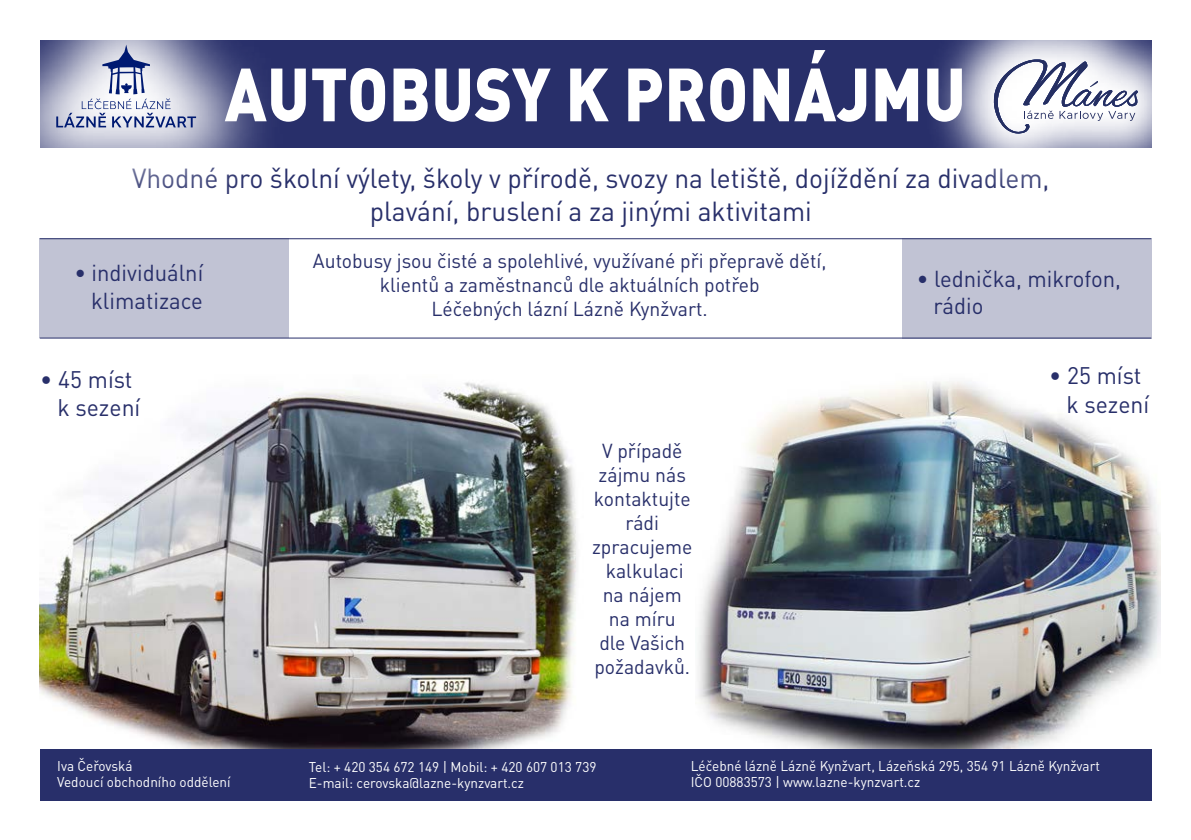
<style>
.page{position:relative;width:1191px;height:840px;background:#fff}
.page>*{position:absolute;margin:0;border:0;box-sizing:border-box;transform-origin:0 0}
.t1{font:900 74px "DIN Pro";letter-spacing:.01em;color:#fff;scale:.87 1}
.t2{font:27.2px/32.6px "DIN Pro";color:#282f6a;text-align:center}
.t3{font:23.8px/28.4px "DIN Pro";color:#282f6a}
.t4{font:22.8px/27.4px "DIN Pro";color:#282f6a}
.t5{font:20px/24px "DIN Pro";color:#282f6a;text-align:center}
.t6{font:14px/16px "DIN Pro";color:#fff}
</style>
<div class="page">
<img style="left:40px;top:382px;width:537px;height:366px">
<div style="left:40px;top:40px;width:1111px;height:107px;background:#282f6a"></div>
<hr style="left:40px;top:238px;width:1111px;height:1px;background:#282f6a">
<hr style="left:40px;top:337px;width:1111px;height:1px;background:#282f6a">
<svg style="left:40px;top:40px;width:244px;height:108px"></svg>
<svg style="left:56px;top:45px;width:140px;height:82px;background:#b4b9cf"></svg>
<svg style="left:924px;top:40px;width:228px;height:108px"></svg>
<svg style="left:994px;top:59px;width:143px;height:74px;background:#cccedb"></svg>
<img style="left:698px;top:381px;width:462px;height:376px">
<div style="left:40px;top:748px;width:1111px;height:51px;background:#282f6a"></div>
<div style="left:40px;top:238px;width:249px;height:100px;background:#c1c3d4"></div>
<div style="left:901px;top:238px;width:250px;height:100px;background:#c1c3d4"></div>
<h1 class="t1" style="left:225px;top:44px;width:853px">AUTOBUSY K PRONÁJMU</h1>
<h2 class="t2" style="left:132px;top:161px;width:919px">Vhodné pro školní výlety, školy v přírodě, svozy na letiště, dojíždění za divadlem, plavání, bruslení a za jinými aktivitami</h2>
<p class="t4" style="left:74px;top:258px;width:130px;text-align:right">• individuální klimatizace</p>
<p class="t3" style="left:57px;top:364px;width:84px;text-indent:-17px">• 45 míst k sezení</p>
<p class="t5" style="left:313px;top:248px;width:515px">Autobusy jsou čisté a spolehlivé, využívané při přepravě dětí, klientů a zaměstnanců dle aktuálních potřeb<br>Léčebných lázní Lázně Kynžvart.</p>
<p class="t5" style="left:592px;top:437px;width:102px">V případě zájmu nás kontaktujte rádi zpracujeme kalkulaci na nájem na míru<br>dle Vašich požadavků.</p>
<p class="t4" style="left:933px;top:264px;width:189px;text-indent:-16px">• lednička, mikrofon, rádio</p>
<p class="t3" style="left:1066px;top:360px;width:84px;text-indent:-17px">• 25 míst k sezení</p>
<p class="t6" style="left:57px;top:757px;width:175px">Iva Čeřovská<br>Vedoucí obchodního oddělení</p>
<p class="t6" style="left:691px;top:756px;width:410px">Léčebné lázně Lázně Kynžvart, Lázeňská 295, 354 91 Lázně Kynžvart<br>IČO 00883573 | www.lazne-kynzvart.cz</p>
<p class="t6" style="left:309px;top:758px;width:289px">Tel: + 420 354 672 149 | Mobil: + 420 607 013 739<br>E-mail: cerovska@lazne-kynzvart.cz</p>
</div>
